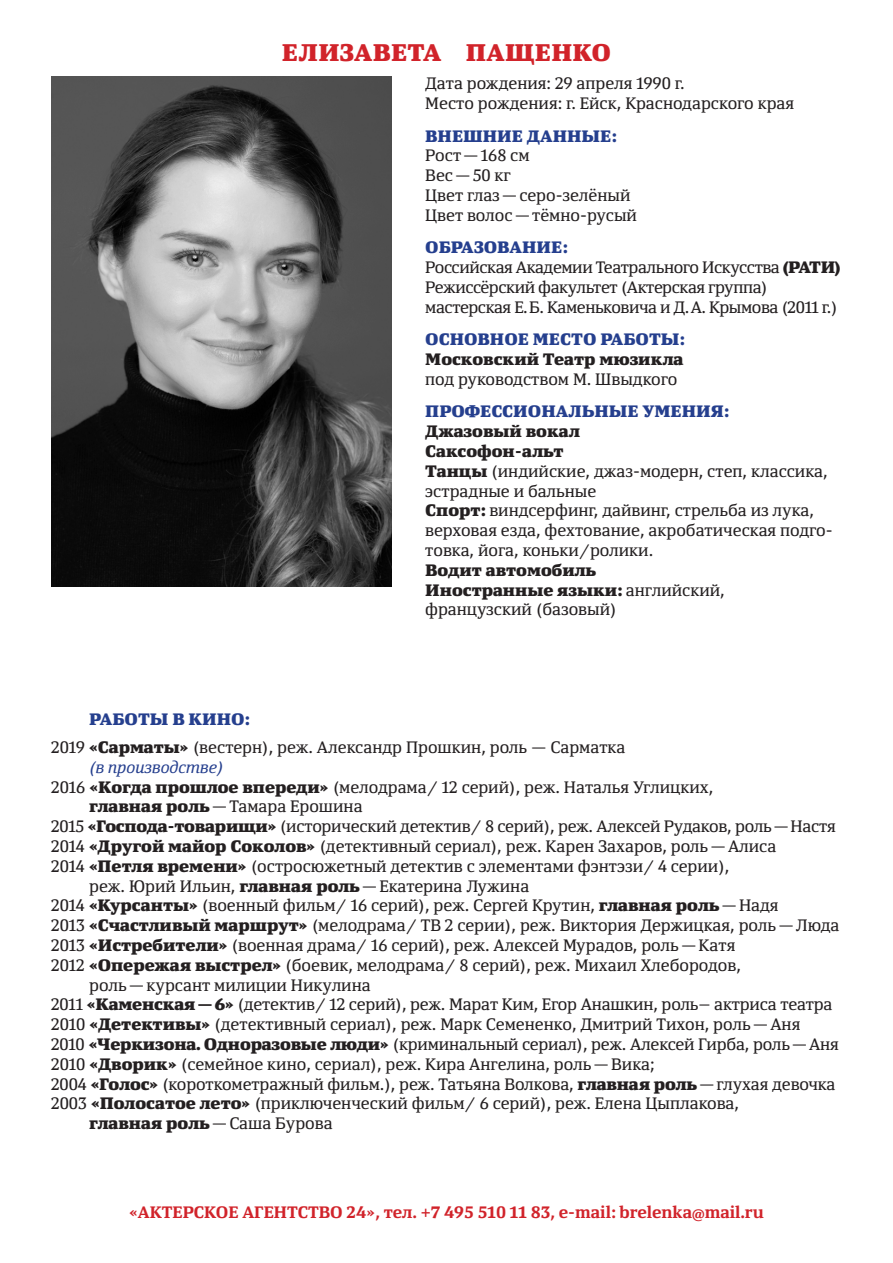
<style>
.page{position:relative;width:893px;height:1263px;background:#fff}
.page>*{position:absolute;margin:0;border:0;box-sizing:border-box;transform-origin:0 0}
.t1{font:900 24px "Yefimov Serif";letter-spacing:.01em;color:#d1232a}
.base{font:16.5px/19.8px "Yefimov Serif";color:#231f20}
.base-2{font:16.5px/19.8px "Yefimov Serif";letter-spacing:-.025em;color:#231f20}
.head{font:900 16.5px "Yefimov Serif";color:#253f8e}
.t2{font:700 16.5px "Yefimov Serif";color:#d1232a}
.t3{font:900 16.5px "Yefimov Serif";color:#231f20}
.s1{font-weight:900}
.s2{font-style:italic;color:#253f8e}
</style>
<div class="page">
<img style="left:51px;top:77px;width:340px;height:510px">
<h1 class="t1" style="left:282px;top:37px;width:331px">ЕЛИЗАВЕТА ПАЩЕНКО</h1>
<p class="base" style="left:425px;top:73px;width:261px">Дата рождения: 29 апреля 1990 г.</p>
<p class="base" style="left:425px;top:93px;width:370px">Место рождения: г. Ейск, Краснодарского края</p>
<p class="head" style="left:425px;top:125px;width:192px">ВНЕШНИЕ ДАННЫЕ:</p>
<p class="base" style="left:425px;top:145px;width:106px">Рост— 168 см</p>
<p class="base" style="left:425px;top:165px;width:87px">Вес— 50 кг</p>
<p class="base" style="left:425px;top:185px;width:207px">Цвет глаз— серо-зелёный</p>
<p class="base" style="left:425px;top:205px;width:213px">Цвет волос— тёмно-русый</p>
<p class="head" style="left:425px;top:237px;width:143px">ОБРАЗОВАНИЕ:</p>
<p class="base-2" style="left:425px;top:257px;width:417px">Российская Академии Театрального Искусства <span class="s1">(РАТИ)<br></span>Режиссёрский факультет (Актерская группа)</p>
<p class="base-2" style="left:425px;top:297px;width:414px">мастерская Е.Б. Каменьковича и Д.А. Крымова (2011 г.)</p>
<p class="head" style="left:425px;top:329px;width:261px">ОСНОВНОЕ МЕСТО РАБОТЫ:</p>
<p class="base" style="left:425px;top:349px;width:259px"><span class="s1">Московский Театр мюзикла </span>под руководством М. Швыдкого</p>
<p class="head" style="left:425px;top:401px;width:305px">ПРОФЕССИОНАЛЬНЫЕ УМЕНИЯ:</p>
<p class="t3" style="left:425px;top:421px;width:156px">Джазовый вокал</p>
<p class="t3" style="left:425px;top:441px;width:140px">Саксофон-альт</p>
<p class="base" style="left:425px;top:461px;width:404px"><span class="s1">Танцы</span> (индийские, джаз-модерн, степ, классика, эстрадные и бальные</p>
<p class="base" style="left:425px;top:500px;width:409px"><span class="s1">Спорт:</span> виндсерфинг, дайвинг, стрельба из лука, верховая езда, фехтование, акробатическая подго&shy;товка, йога, коньки/ролики.</p>
<p class="t3" style="left:425px;top:559px;width:172px">Водит автомобиль</p>
<p class="base" style="left:425px;top:580px;width:301px"><span class="s1">Иностранные языки:</span> английский, французский (базовый)</p>
<p class="head" style="left:89px;top:708px;width:162px">РАБОТЫ В КИНО:</p>
<p class="base" style="left:89px;top:737px;width:537px;text-indent:-38px">2019 <span class="s1">«Сарматы»</span> (вестерн), реж. Александр Прошкин, роль — Сарматка <span class="s2">(в производстве)</span></p>
<p class="base" style="left:89px;top:776px;width:625px;text-indent:-38px">2016 <span class="s1">«Когда прошлое впереди»</span> (мелодрама/ 12 серий), реж. Наталья Углицких, <span class="s1">главная роль</span>— Тамара Ерошина</p>
<p class="base" style="left:51px;top:816px;width:786px">2015 <span class="s1">«Господа-товарищи»</span> (исторический детектив/ 8 серий), реж. Алексей Рудаков, роль— Настя</p>
<p class="base" style="left:51px;top:836px;width:727px">2014 <span class="s1">«Другой майор Соколов»</span> (детективный сериал), реж. Карен Захаров, роль— Алиса</p>
<p class="base" style="left:89px;top:856px;width:642px;text-indent:-38px">2014 <span class="s1">«Петля времени»</span> (остросюжетный детектив с элементами фэнтэзи/ 4 серии), реж. Юрий Ильин, <span class="s1">главная роль</span>— Екатерина Лужина</p>
<p class="base" style="left:51px;top:895px;width:729px">2014 <span class="s1">«Курсанты»</span> (военный фильм/ 16 серий), реж. Сергей Крутин, <span class="s1">главная роль</span>— Надя</p>
<p class="base" style="left:51px;top:915px;width:790px">2013 <span class="s1">«Счастливый маршрут»</span> (мелодрама/ ТВ 2 серии), реж. Виктория Держицкая, роль— Люда</p>
<p class="base" style="left:51px;top:935px;width:686px">2013 <span class="s1">«Истребители»</span> (военная драма/ 16 серий), реж. Алексей Мурадов, роль— Катя</p>
<p class="base" style="left:89px;top:955px;width:653px;text-indent:-38px">2012 <span class="s1">«Опережая выстрел»</span> (боевик, мелодрама/ 8 серий), реж. Михаил Хлебородов, роль— курсант милиции Никулина</p>
<p class="base" style="left:51px;top:994px;width:783px">2011 <span class="s1">«Каменская— 6»</span> (детектив/ 12 серий), реж. Марат Ким, Егор Анашкин, роль– актриса театра</p>
<p class="base" style="left:51px;top:1014px;width:751px">2010 <span class="s1">«Детективы»</span> (детективный сериал), реж. Марк Семененко, Дмитрий Тихон, роль— Аня</p>
<p class="base" style="left:51px;top:1034px;width:789px">2010 <span class="s1">«Черкизона. Одноразовые люди»</span> (криминальный сериал), реж. Алексей Гирба, роль— Аня</p>
<p class="base" style="left:51px;top:1054px;width:605px">2010 <span class="s1">«Дворик»</span> (семейное кино, сериал), реж. Кира Ангелина, роль— Вика;</p>
<p class="base" style="left:51px;top:1073px;width:786px">2004 <span class="s1">«Голос»</span> (короткометражный фильм.), реж. Татьяна Волкова, <span class="s1">главная роль</span>— глухая девочка</p>
<p class="base" style="left:89px;top:1093px;width:651px;text-indent:-38px">2003 <span class="s1">«Полосатое лето»</span> (приключенческий фильм/ 6 серий), реж. Елена Цыплакова, <span class="s1">главная роль</span>— Саша Бурова</p>
<p class="t2" style="left:129px;top:1202px;width:637px">«АКТЕРСКОЕ АГЕНТСТВО 24», тел. +7 495 510 11 83, e-mail: brelenka@mail.ru</p>
</div>
